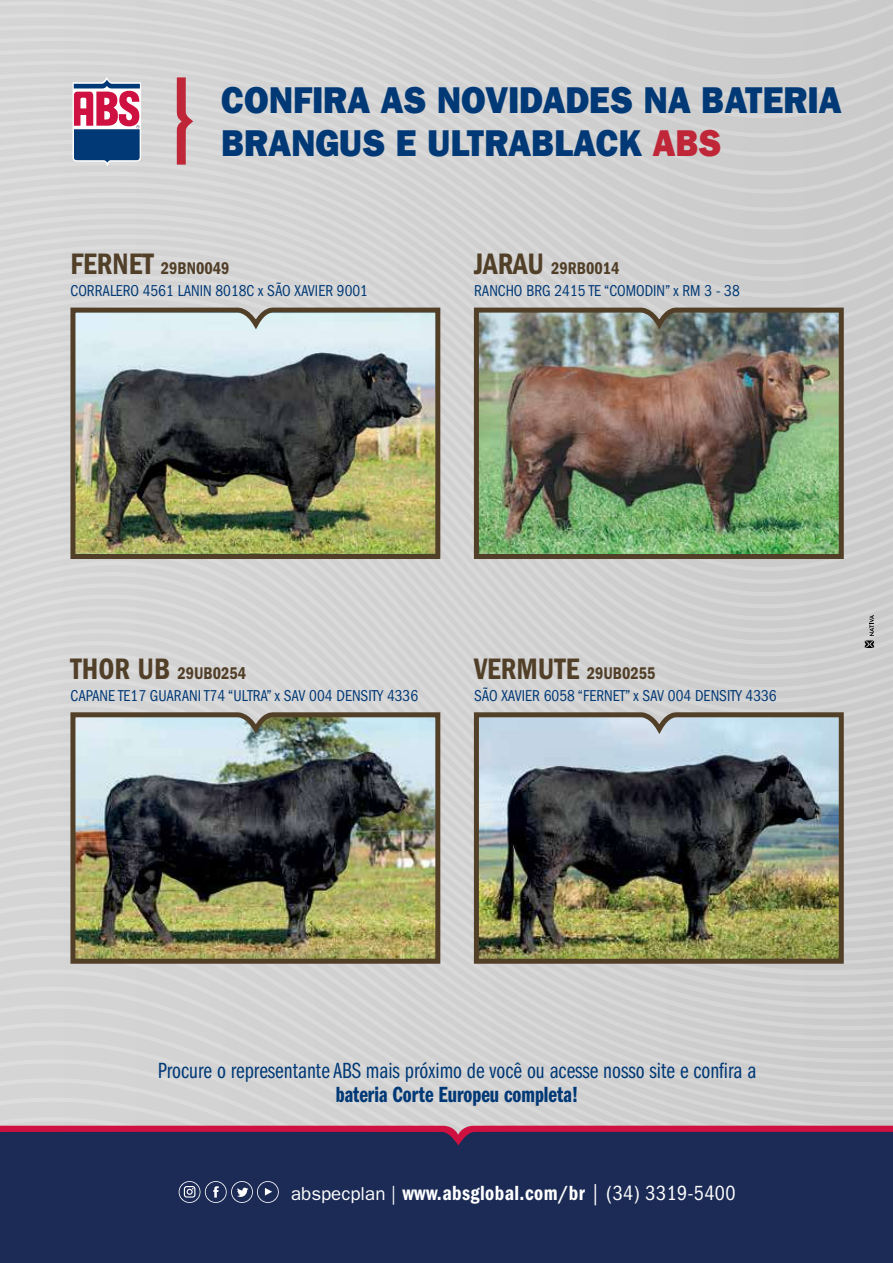
<style>
.page{position:relative;width:893px;height:1263px;background:#fff}
.page>*{position:absolute;margin:0;border:0;box-sizing:border-box;transform-origin:0 0}
.t1{font:800 37.35px/43.7px "Franklin Gothic LT Com";color:#003976;scale:.93 1}
.t2{font:22.65px "ITC Franklin Gothic Std Bk Cp";color:#003976}
.t3{font:22.65px "ITC Franklin Gothic Std Dm Cp";color:#003976}
.t4{font:21.15px "ITC Franklin Gothic Std Dm Cd";letter-spacing:.02em;color:#fff;scale:.93 1}
.t5{font:17.55px "ITC Franklin Gothic Std Dm Cd";color:#513f28;scale:.93 1}
.t6{font:condensed 16.35px "ITC Franklin Gothic Std";color:#003976;scale:.93 1}
.s1{color:#bf2738}
.s2{font-size:30.6px}
.s3{font-family:"ITC Franklin Gothic Std";font-size:18.75px}
.s4{font-family:"ITC Franklin Gothic Std";font-stretch:condensed}
</style>
<div class="page">
<img style="left:0;top:0;width:893px;height:1263px">
<h1 class="t1" style="left:221px;top:78px;width:669px">CONFIRA AS NOVIDADES NA BATERIA<br>BRANGUS E ULTRABLACK <span class="s1">ABS</span></h1>
<p class="t5" style="left:71px;top:258px;width:172px"><span class="s2">FERNET</span> 29BN0049</p>
<p class="t6" style="left:71px;top:281px;width:321px">CORRALERO 4561 LANIN 8018C x SÃO XAVIER 9001</p>
<p class="t5" style="left:474px;top:258px;width:158px"><span class="s2">JARAU</span> 29RB0014</p>
<p class="t6" style="left:474px;top:281px;width:287px">RANCHO BRG 2415 TE “COMODIN” x RM 3 - 38</p>
<p class="t5" style="left:71px;top:663px;width:190px"><span class="s2">THOR UB</span> 29UB0254</p>
<p class="t6" style="left:71px;top:686px;width:375px">CAPANE TE17 GUARANI T74 “ULTRA” x SAV 004 DENSITY 4336</p>
<p class="t5" style="left:474px;top:663px;width:197px"><span class="s2">VERMUTE</span> 29UB0255</p>
<p class="t6" style="left:474px;top:686px;width:327px">SÃO XAVIER 6058 “FERNET” x SAV 004 DENSITY 4336</p>
<h2 class="t2" style="left:158px;top:1058px;width:600px">Procure o representante ABS mais próximo de você ou acesse nosso site e confira a</h2>
<h2 class="t3" style="left:336px;top:1082px;width:244px">bateria Corte Europeu completa!</h2>
<p class="t4" style="left:291px;top:1181px;width:479px"><span class="s3">abspecplan |</span> www.absglobal.com/br <span class="s4">| (34) 3319-5400</span></p>
</div>
